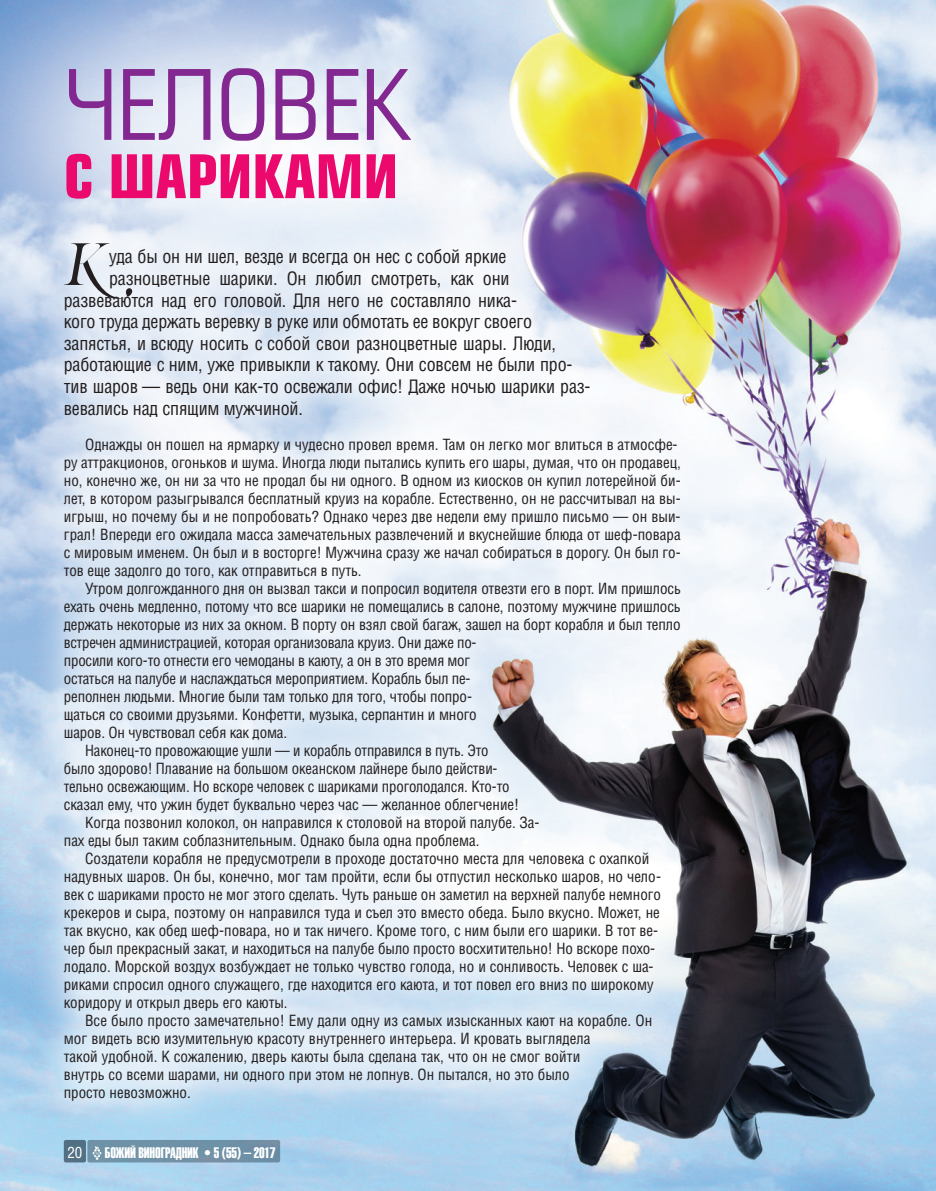
<style>
.page{position:relative;width:936px;height:1191px;background:#fff}
.page>*{position:absolute;margin:0;border:0;box-sizing:border-box;transform-origin:0 0}
.t1{font:94.5px "Europe Condensed C";color:#822890}
.t2{font:61.8px "PF Regal Swash Pro";color:#231f20}
.t3{font:700 58.5px "Europe Condensed C";color:#ec096d}
.t4{font:18px "AG Letterica Condensed C";letter-spacing:-.01em;color:#231f20}
.t5{font:15px/18px "AG Letterica Condensed C";color:#231f20}
.t6{font:15px "Helios Extra Compressed C";letter-spacing:-.01em;color:#fff}
.t7{font:15px "AG Letterica Condensed C";color:#fff}
.s1{font-style:inherit}
</style>
<div class="page">
<img style="left:0;top:0;width:935px;height:1191px">
<div style="left:29px;top:208px;width:685px;height:926px;background:#fff;opacity:.75"></div>
<div style="left:87px;top:1140px;width:193px;height:22px;background:#6f91a6;border-radius:2px"></div>
<div style="left:64px;top:1140px;width:22px;height:22px;background:#527083;border-radius:2px"></div>
<svg style="left:92px;top:1146px;width:9px;height:13px"></svg>
<h1 class="t1" style="left:64px;top:46px;width:349px">ЧЕЛОВЕК</h1>
<h3 class="t3" style="left:64px;top:138px;width:336px">С ШАРИКАМИ</h3>
<h2 class="t2" style="left:64px;top:227px;width:40px">К</h2>
<p class="t4" style="left:109px;top:246px;width:399px">уда бы он ни шел, везде и всегда он нес с собой яркие</p>
<p class="t4" style="left:109px;top:268px;width:402px">разноцветные шарики. Он любил смотреть, как они</p>
<p class="t4" style="left:64px;top:289px;width:455px">развеваются над его головой. Для него не составляло ника-</p>
<p class="t4" style="left:64px;top:311px;width:470px">кого труда держать веревку в руке или обмотать ее вокруг своего</p>
<p class="t4" style="left:64px;top:332px;width:494px">запястья, и всюду носить с собой свои разноцветные шары. Люди,</p>
<p class="t4" style="left:64px;top:354px;width:510px">работающие с ним, уже привыкли к такому. Они совсем не были про-</p>
<p class="t4" style="left:64px;top:376px;width:528px">тив шаров — ведь они как-то освежали офис! Даже ночью шарики раз-</p>
<p class="t4" style="left:64px;top:397px;width:240px">вевались над спящим мужчиной.</p>
<p class="t5" style="left:64px;top:435px;width:618px;text-indent:21px">Однажды он пошел на ярмарку и чудесно провел время. Там он легко мог влиться в атмосфе&shy;ру аттракционов, огоньков и шума. Иногда люди пытались купить его шары, думая, что он продавец, но, конечно же, он ни за что не продал бы ни одного. В одном из киосков он купил лотерейной би&shy;лет, в котором разыгрывался бесплатный круиз на корабле. Естественно, он не рассчитывал на вы&shy;игрыш, но почему бы и не попробовать? Однако через две недели ему пришло письмо — он выи&shy;грал! Впереди его ожидала масса замечательных развлечений и вкуснейшие блюда от шеф-повара с мировым именем. Он был и в восторге! Мужчина сразу же начал собираться в дорогу. Он был го&shy;тов еще задолго до того, как отправиться в путь.</p>
<p class="t5" style="left:85px;top:579px;width:597px">Утром долгожданного дня он вызвал такси и попросил водителя отвезти его в порт. Им пришлось</p>
<p class="t5" style="left:64px;top:597px;width:618px">ехать очень медленно, потому что все шарики не помещались в салоне, поэтому мужчине пришлось</p>
<p class="t5" style="left:64px;top:615px;width:618px">держать некоторые из них за окном. В порту он взял свой багаж, зашел на борт корабля и был тепло</p>
<p class="t5" style="left:64px;top:633px;width:414px">встречен администрацией, которая организовала круиз. Они даже по-</p>
<p class="t5" style="left:64px;top:651px;width:408px">просили кого-то отнести его чемоданы в каюту, а он в это время мог</p>
<p class="t5" style="left:64px;top:669px;width:408px">остаться на палубе и наслаждаться мероприятием. Корабль был пе-</p>
<p class="t5" style="left:64px;top:687px;width:410px">реполнен людьми. Многие были там только для того, чтобы попро-</p>
<p class="t5" style="left:64px;top:705px;width:414px">щаться со своими друзьями. Конфетти, музыка, серпантин и много</p>
<p class="t5" style="left:64px;top:723px;width:225px">шаров. Он чувствовал себя как дома.</p>
<p class="t5" style="left:85px;top:741px;width:405px">Наконец-то провожающие ушли — и корабль отправился в путь. Это</p>
<p class="t5" style="left:64px;top:759px;width:435px">было здорово! Плавание на большом океанском лайнере было действи-</p>
<p class="t5" style="left:64px;top:777px;width:447px">тельно освежающим. Но вскоре человек с шариками проголодался. Кто-то</p>
<p class="t5" style="left:64px;top:795px;width:457px">сказал ему, что ужин будет буквально через час — желанное облегчение!</p>
<p class="t5" style="left:85px;top:813px;width:456px">Когда позвонил колокол, он направился к столовой на второй палубе. За-</p>
<p class="t5" style="left:64px;top:831px;width:417px">пах еды был таким соблазнительным. Однако была одна проблема.</p>
<p class="t5" style="left:85px;top:849px;width:565px">Создатели корабля не предусмотрели в проходе достаточно места для человека с охапкой</p>
<p class="t5" style="left:64px;top:867px;width:599px">надувных шаров. Он бы, конечно, мог там пройти, если бы отпустил несколько шаров, но чело-</p>
<p class="t5" style="left:64px;top:885px;width:598px">век с шариками просто не мог этого сделать. Чуть раньше он заметил на верхней палубе немного</p>
<p class="t5" style="left:64px;top:903px;width:597px">крекеров и сыра, поэтому он направился туда и съел это вместо обеда. Было вкусно. Может, не</p>
<p class="t5" style="left:64px;top:921px;width:596px">так вкусно, как обед шеф-повара, но и так ничего. Кроме того, с ним были его шарики. В тот ве-</p>
<p class="t5" style="left:64px;top:939px;width:593px">чер был прекрасный закат, и находиться на палубе было просто восхитительно! Но вскоре похо-</p>
<p class="t5" style="left:64px;top:957px;width:591px">лодало. Морской воздух возбуждает не только чувство голода, но и сонливость. Человек с ша-</p>
<p class="t5" style="left:64px;top:975px;width:591px">риками спросил одного служащего, где находится его каюта, и тот повел его вниз по широкому</p>
<p class="t5" style="left:64px;top:993px;width:225px">коридору и открыл дверь его каюты.</p>
<p class="t5" style="left:85px;top:1011px;width:568px">Все было просто замечательно! Ему дали одну из самых изысканных кают на корабле. Он</p>
<p class="t5" style="left:64px;top:1029px;width:528px">мог видеть всю изумительную красоту внутреннего интерьера. И кровать выглядела</p>
<p class="t5" style="left:64px;top:1047px;width:518px">такой удобной. К сожалению, дверь каюты была сделана так, что он не смог войти</p>
<p class="t5" style="left:64px;top:1065px;width:507px">внутрь со всеми шарами, ни одного при этом не лопнув. Он пытался, но это было</p>
<p class="t5" style="left:64px;top:1083px;width:128px">просто невозможно.</p>
<p class="t7" style="left:67px;top:1143px;width:16px">20</p>
<p class="t6" style="left:105px;top:1143px;width:172px">БОЖИЙ ВИНОГРАДНИК <span class="s1">• 5 (55) – 2017</span></p>
</div>
